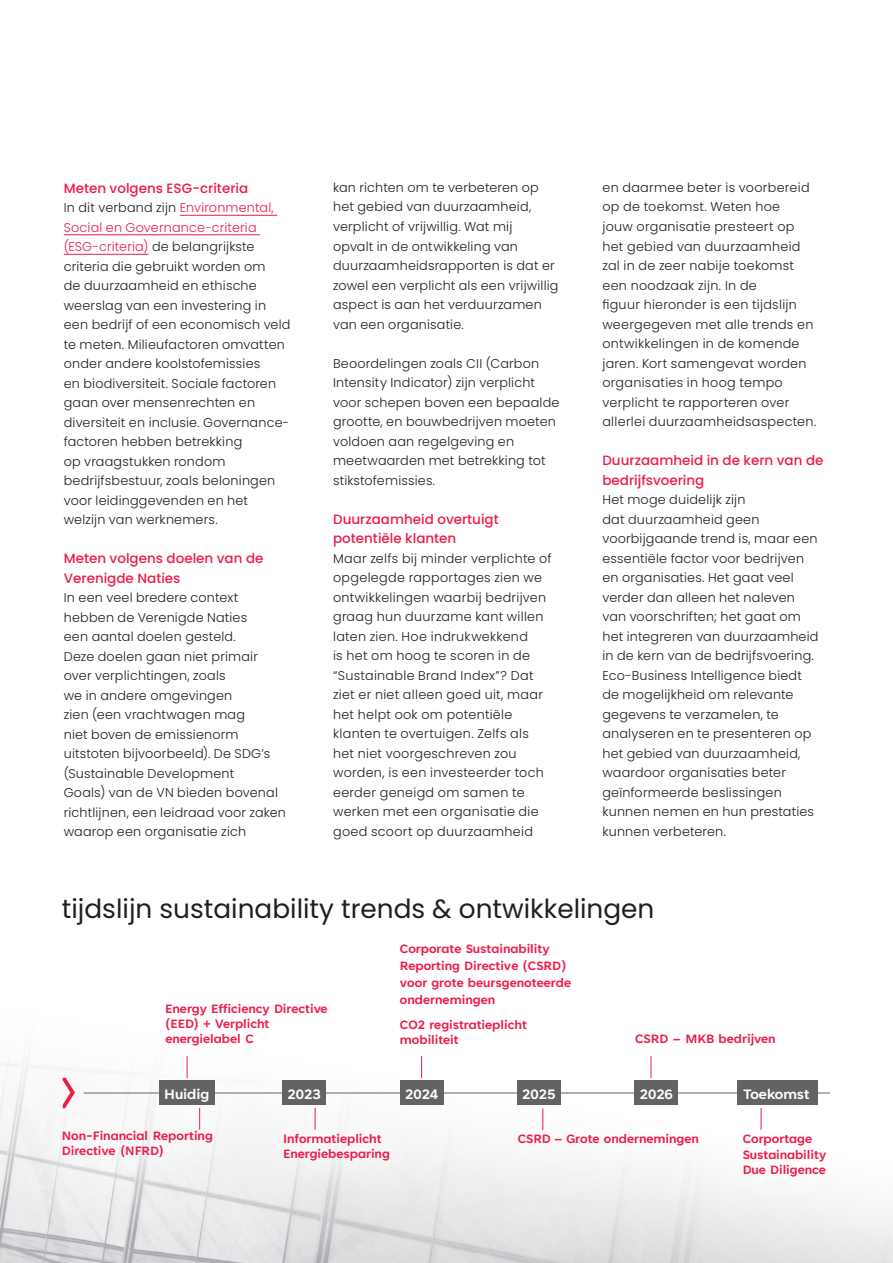
<style>
.page{position:relative;width:893px;height:1263px;background:#fff}
.page>*{position:absolute;margin:0;border:0;box-sizing:border-box;transform-origin:0 0}
.t1{font:26.4px "Poppins";color:#231f20}
.t2{font:700 15.9px "Tenorite";color:#fff}
.t3{font:700 14.1px/15.1px "Tenorite";color:#ed1c49}
.Kopjes{font:500 13.5px/19.5px "Poppins";color:#ed1c49}
.Platte_tekst{font:300 12.75px/19.5px "Poppins";letter-spacing:.015em;color:#231f20}
.s1{color:#ed1c49}
</style>
<div class="page">
<img style="left:0;top:1060px;width:893px;height:203px">
<div style="left:24px;top:860px;width:841px;height:354px;background:#fff"></div>
<hr style="left:84px;top:1093px;width:745px;height:1px;background:#636366">
<div style="left:159px;top:1081px;width:56px;height:24px;background:#636366"></div>
<div style="left:282px;top:1081px;width:44px;height:24px;background:#636366"></div>
<div style="left:400px;top:1081px;width:43px;height:24px;background:#636366"></div>
<div style="left:517px;top:1081px;width:44px;height:24px;background:#636366"></div>
<div style="left:635px;top:1081px;width:43px;height:24px;background:#636366"></div>
<svg style="left:63px;top:1078px;width:12px;height:30px"></svg>
<div style="left:738px;top:1081px;width:80px;height:24px;background:#636366"></div>
<svg style="left:187px;top:1057px;width:1px;height:20px"></svg>
<svg style="left:199px;top:1108px;width:1px;height:21px"></svg>
<svg style="left:315px;top:1108px;width:1px;height:21px"></svg>
<svg style="left:421px;top:1057px;width:1px;height:20px"></svg>
<svg style="left:542px;top:1109px;width:1px;height:21px"></svg>
<svg style="left:651px;top:1057px;width:1px;height:20px"></svg>
<svg style="left:761px;top:1108px;width:1px;height:21px"></svg>
<hr style="left:180px;top:215px;width:97px;height:1px;background:#ed1c49">
<hr style="left:64px;top:235px;width:196px;height:1px;background:#ed1c49">
<hr style="left:64px;top:254px;width:85px;height:1px;background:#ed1c49">
<p class="Kopjes" style="left:64px;top:178px;width:186px">Meten volgens ESG-criteria</p>
<p class="Platte_tekst" style="left:64px;top:198px;width:228px">In dit verband zijn <span class="s1">Environmental,<br>Social en Governance-criteria (ESG-criteria)</span> de belangrijkste criteria die gebruikt worden om<br>de duurzaamheid en ethische weerslag van een investering in een bedrijf of een economisch veld te meten. Milieufactoren omvatten onder andere koolstofemissies<br>en biodiversiteit. Sociale factoren gaan over mensenrechten en diversiteit en inclusie. Governance&shy;factoren hebben betrekking<br>op vraagstukken rondom bedrijfsbestuur, zoals beloningen voor leidinggevenden en het welzijn van werknemers.</p>
<p class="Kopjes" style="left:64px;top:549px;width:201px">Meten volgens doelen van de<br>Verenigde Naties</p>
<p class="Platte_tekst" style="left:64px;top:588px;width:224px">In een veel bredere context hebben de Verenigde Naties<br>een aantal doelen gesteld.<br>Deze doelen gaan niet primair over verplichtingen, zoals<br>we in andere omgevingen<br>zien (een vrachtwagen mag<br>niet boven de emissienorm uitstoten bijvoorbeeld). De SDG’s (Sustainable Development<br>Goals) van de VN bieden bovenal richtlijnen, een leidraad voor zaken waarop een organisatie zich</p>
<p class="Platte_tekst" style="left:333px;top:178px;width:227px">kan richten om te verbeteren op het gebied van duurzaamheid, verplicht of vrijwillig. Wat mij<br>opvalt in de ontwikkeling van duurzaamheidsrapporten is dat er zowel een verplicht als een vrijwillig aspect is aan het verduurzamen van een organisatie.</p>
<p class="Platte_tekst" style="left:333px;top:353px;width:228px">Beoordelingen zoals CII (Carbon<br>Intensity Indicator) zijn verplicht voor schepen boven een bepaalde grootte, en bouwbedrijven moeten voldoen aan regelgeving en meetwaarden met betrekking tot stikstofemissies.</p>
<p class="Kopjes" style="left:333px;top:509px;width:167px">Duurzaamheid overtuigt potentiële klanten</p>
<p class="Platte_tekst" style="left:333px;top:548px;width:220px">Maar zelfs bij minder verplichte of opgelegde rapportages zien we ontwikkelingen waarbij bedrijven graag hun duurzame kant willen laten zien. Hoe indrukwekkend<br>is het om hoog te scoren in de “Sustainable Brand Index”? Dat ziet er niet alleen goed uit, maar het helpt ook om potentiële klanten te overtuigen. Zelfs als het niet voorgeschreven zou worden, is een investeerder toch eerder geneigd om samen te werken met een organisatie die goed scoort op duurzaamheid</p>
<p class="Platte_tekst" style="left:602px;top:178px;width:216px">en daarmee beter is voorbereid op de toekomst. Weten hoe<br>jouw organisatie presteert op het gebied van duurzaamheid zal in de zeer nabije toekomst een noodzaak zijn. In de<br>figuur hieronder is een tijdslijn weergegeven met alle trends en ontwikkelingen in de komende jaren. Kort samengevat worden organisaties in hoog tempo verplicht te rapporteren over allerlei duurzaamheidsaspecten.</p>
<p class="Kopjes" style="left:602px;top:451px;width:223px">Duurzaamheid in de kern van de bedrijfsvoering</p>
<p class="Platte_tekst" style="left:602px;top:490px;width:218px">Het moge duidelijk zijn<br>dat duurzaamheid geen voorbijgaande trend is, maar een essentiële factor voor bedrijven en organisaties. Het gaat veel verder dan alleen het naleven van voorschriften; het gaat om het integreren van duurzaamheid in de kern van de bedrijfsvoering.<br>Eco-Business Intelligence biedt de mogelijkheid om relevante gegevens te verzamelen, te analyseren en te presenteren op het gebied van duurzaamheid, waardoor organisaties beter geïnformeerde beslissingen kunnen nemen en hun prestaties kunnen verbeteren.</p>
<p class="t1" style="left:62px;top:894px;width:594px">tijdslijn sustainability trends &amp; ontwikkelingen</p>
<p class="t3" style="left:165px;top:1002px;width:164px">Energy Efficiency Directive (EED) + Verplicht energielabel C</p>
<p class="t3" style="left:400px;top:941px;width:173px;line-height:16.8px">Corporate Sustainability<br>Reporting Directive (CSRD) voor grote beursgenoteerde ondernemingen</p>
<p class="t3" style="left:400px;top:1018px;width:129px">CO2 registratieplicht mobiliteit</p>
<p class="t3" style="left:635px;top:1032px;width:142px">CSRD – MKB bedrijven</p>
<p class="t2" style="left:164px;top:1085px;width:47px">Huidig</p>
<p class="t2" style="left:288px;top:1085px;width:35px">2023</p>
<p class="t2" style="left:405px;top:1085px;width:34px">2024</p>
<p class="t2" style="left:522px;top:1085px;width:35px">2025</p>
<p class="t2" style="left:640px;top:1085px;width:35px">2026</p>
<p class="t3" style="left:62px;top:1129px;width:152px">Non-Financial Reporting<br>Directive (NFRD)</p>
<p class="t3" style="left:283px;top:1132px;width:108px">Informatieplicht<br>Energiebesparing</p>
<p class="t3" style="left:518px;top:1132px;width:183px">CSRD – Grote ondernemingen</p>
<p class="t2" style="left:743px;top:1085px;width:68px">Toekomst</p>
<p class="t3" style="left:743px;top:1132px;width:85px">Corportage<br>Sustainability<br>Due Diligence</p>
</div>
